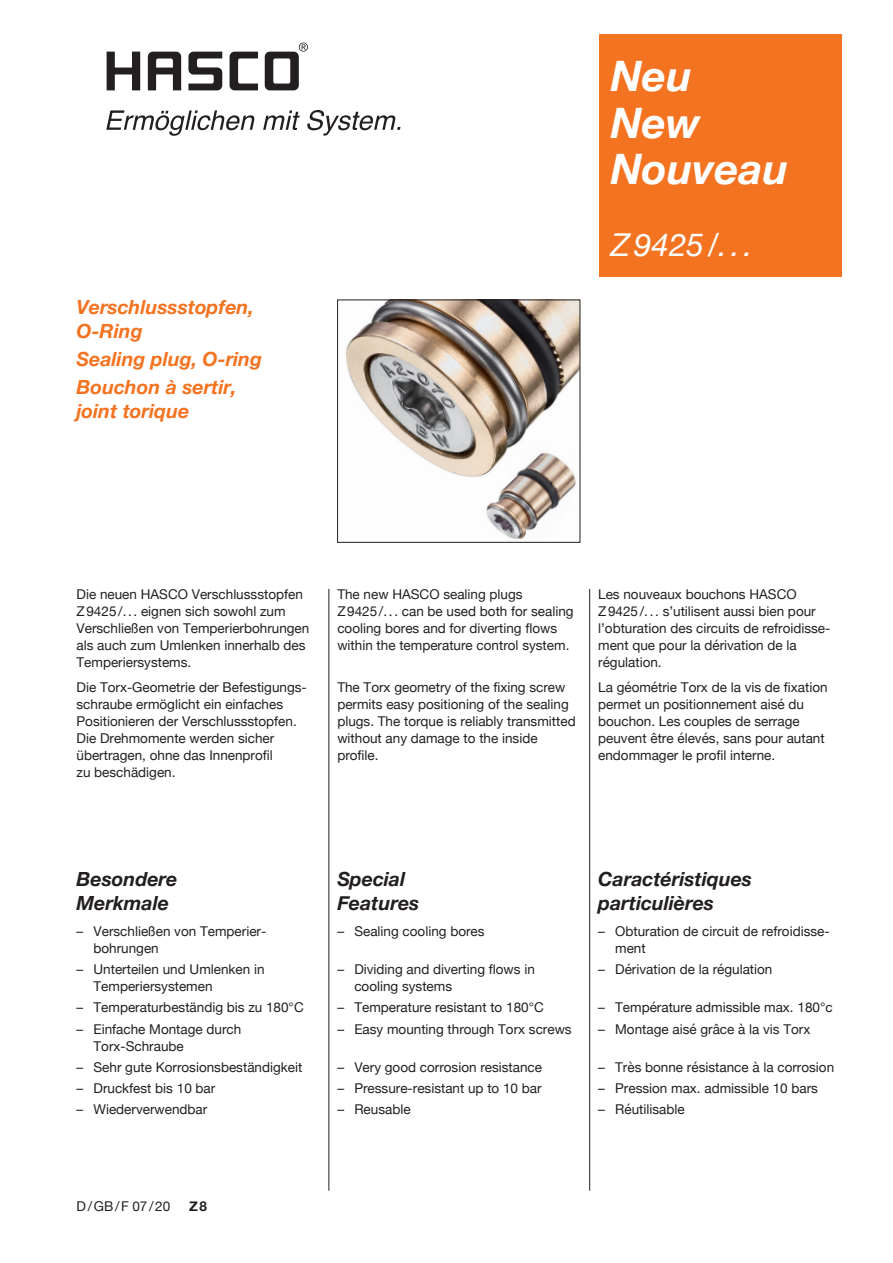
<style>
.page{position:relative;width:893px;height:1263px;background:#fff}
.page>*{position:absolute;margin:0;border:0;box-sizing:border-box;transform-origin:0 0}
.t1{font:italic 700 42px/46.5px "Helvetica Neue";color:#fff}
.t2{font:italic 31.5px "Helvetica Neue";color:#fff}
.t3{font:italic 700 19.5px/24px "Helvetica Neue";color:#f47321}
.t4{font:italic 700 19.5px/24px "Helvetica Neue";color:#231f20}
.t5{font:13.5px/17px "Helvetica Neue";color:#231f20}
.t6{font:700 13.5px "Helvetica Neue";color:#231f20}
</style>
<div class="page">
<hr style="left:329px;top:589px;width:1px;height:602px;background:#231f20">
<hr style="left:589px;top:589px;width:1px;height:602px;background:#231f20">
<div style="left:599px;top:34px;width:243px;height:243px;background:#f47321"></div>
<img style="left:346px;top:302px;width:232px;height:237px">
<div style="left:337px;top:300px;width:243px;height:242px;border:1px solid #231f20"></div>
<svg style="left:107px;top:52px;width:33px;height:38px"></svg>
<svg style="left:230px;top:52px;width:28px;height:38px"></svg>
<svg style="left:265px;top:43px;width:43px;height:47px"></svg>
<svg style="left:188px;top:52px;width:34px;height:38px"></svg>
<svg style="left:148px;top:52px;width:33px;height:38px"></svg>
<svg style="left:106px;top:110px;width:148px;height:26px"></svg>
<svg style="left:263px;top:110px;width:37px;height:20px"></svg>
<svg style="left:307px;top:110px;width:93px;height:26px"></svg>
<h3 class="t3" style="left:77px;top:295px;width:179px">Verschlussstopfen,<br>O-Ring</h3>
<h3 class="t3" style="left:77px;top:345px;width:187px;line-height:28.2px">Sealing plug, O-ring<br>Bouchon à sertir,</h3>
<h3 class="t3" style="left:77px;top:400px;width:114px">joint torique</h3>
<h1 class="t1" style="left:611px;top:54px;width:179px">Neu<br>New<br>Nouveau</h1>
<h2 class="t2" style="left:611px;top:222px;width:143px">Z9425/...</h2>
<p class="t5" style="left:77px;top:586px;width:234px">Die neuen HASCO Verschlussstopfen<br>Z9425/... eignen sich sowohl zum<br>Verschließen von Temperierbohrungen als auch zum Umlenken innerhalb des<br>Temperiersystems.</p>
<p class="t5" style="left:77px;top:679px;width:232px">Die Torx-Geometrie der Befestigungs&shy;schraube ermöglicht ein einfaches<br>Positionieren der Verschlussstopfen.<br>Die Drehmomente werden sicher übertragen, ohne das Innenprofil<br>zu beschädigen.</p>
<p class="t5" style="left:337px;top:586px;width:238px">The new HASCO sealing plugs Z9425/... can be used both for sealing cooling bores and for diverting flows within the temperature control system.</p>
<p class="t5" style="left:337px;top:680px;width:240px">The Torx geometry of the fixing screw permits easy positioning of the sealing plugs. The torque is reliably transmitted without any damage to the inside profile.</p>
<p class="t5" style="left:598px;top:586px;width:234px">Les nouveaux bouchons HASCO<br>Z9425/... s’utilisent aussi bien pour l’obturation des circuits de refroidisse&shy;ment que pour la dérivation de la régulation.</p>
<p class="t5" style="left:598px;top:680px;width:231px">La géométrie Torx de la vis de fixation permet un positionnement aisé du bouchon. Les couples de serrage peuvent être élevés, sans pour autant endommager le profil interne.</p>
<h3 class="t4" style="left:77px;top:868px;width:102px">Besondere<br>Merkmale</h3>
<p class="t5" style="left:94px;top:923px;width:174px;text-indent:-17px">– Verschließen von Temperier&shy;bohrungen</p>
<p class="t5" style="left:94px;top:961px;width:173px;text-indent:-17px">– Unterteilen und Umlenken in<br>Temperiersystemen</p>
<p class="t5" style="left:77px;top:1000px;width:229px">– Temperaturbeständig bis zu 180°C</p>
<p class="t5" style="left:94px;top:1021px;width:149px;text-indent:-17px">– Einfache Montage durch<br>Torx-Schraube</p>
<p class="t5" style="left:77px;top:1059px;width:227px">– Sehr gute Korrosionsbeständigkeit</p>
<p class="t5" style="left:77px;top:1080px;width:140px">– Druckfest bis 10 bar</p>
<p class="t5" style="left:77px;top:1102px;width:132px">– Wiederverwendbar</p>
<h3 class="t4" style="left:337px;top:868px;width:83px">Special<br>Features</h3>
<p class="t5" style="left:337px;top:923px;width:149px">– Sealing cooling bores</p>
<p class="t5" style="left:354px;top:961px;width:182px;text-indent:-17px">– Dividing and diverting flows in cooling systems</p>
<p class="t5" style="left:337px;top:1000px;width:208px">– Temperature resistant to 180°C</p>
<p class="t5" style="left:337px;top:1021px;width:236px">– Easy mounting through Torx screws</p>
<p class="t5" style="left:337px;top:1059px;width:206px">– Very good corrosion resistance</p>
<p class="t5" style="left:337px;top:1080px;width:206px">– Pressure-resistant up to 10 bar</p>
<p class="t5" style="left:337px;top:1102px;width:75px">– Reusable</p>
<h3 class="t4" style="left:598px;top:868px;width:155px">Caractéristiques particulières</h3>
<p class="t5" style="left:615px;top:923px;width:216px;text-indent:-17px">– Obturation de circuit de refroidisse&shy;ment</p>
<p class="t5" style="left:598px;top:961px;width:176px">– Dérivation de la régulation</p>
<p class="t5" style="left:598px;top:1000px;width:236px">– Température admissible max. 180°c</p>
<p class="t5" style="left:598px;top:1021px;width:214px">– Montage aisé grâce à la vis Torx</p>
<p class="t5" style="left:598px;top:1059px;width:238px">– Très bonne résistance à la corrosion</p>
<p class="t5" style="left:598px;top:1080px;width:221px">– Pression max. admissible 10 bars</p>
<p class="t5" style="left:598px;top:1102px;width:88px">– Réutilisable</p>
<p class="t5" style="left:77px;top:1198px;width:95px">D/GB/F 07/20</p>
<p class="t6" style="left:189px;top:1195px;width:19px">Z8</p>
</div>
